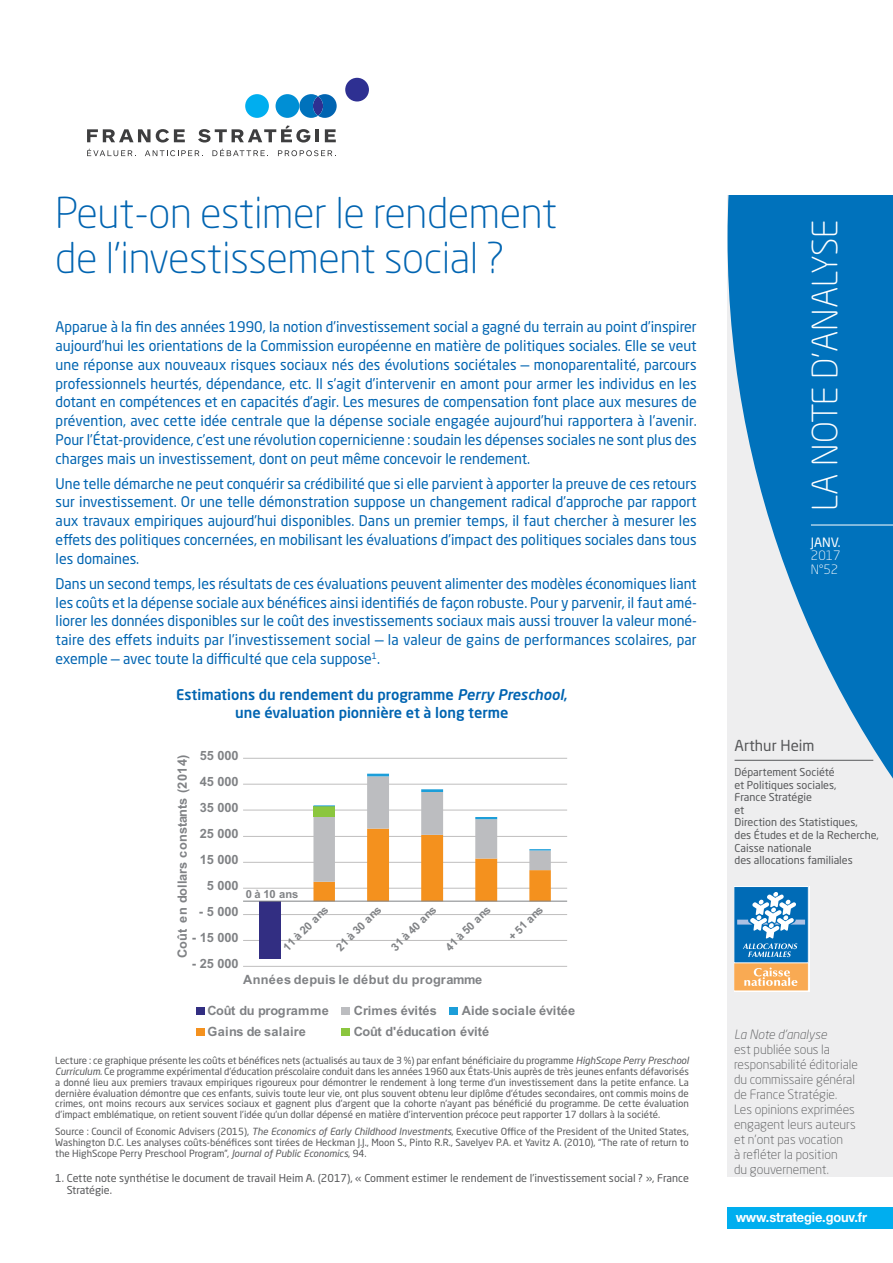
<style>
.page{position:relative;width:893px;height:1263px;background:#fff}
.page>*{position:absolute;margin:0;border:0;box-sizing:border-box;transform-origin:0 0}
.t1{font:300 42px/45px "Neo Sans Pro";letter-spacing:-.01em;color:#0164b1}
.t2{font:300 34.5px "Neo Sans Pro";letter-spacing:-.01em;color:#fff}
.t3{font:15px "Neo Sans Pro";color:#57585a}
.t4{font:14.55px/18.8px "Neo Sans Pro";color:#0164b1;text-align:justify}
.t5{font:500 14.55px/18px "Neo Sans Pro";color:#0164b1;text-align:center}
.t6{font:700 13.5px "Helvetica Neue LT Com";letter-spacing:-.01em;color:#fff;scale:.95 1}
.t7{font:300 12.75px/15px "Neo Sans Pro";color:#57585a}
.t8{font:700 12.75px/20.5px "Arial";color:#808285}
.t9{font:700 12.75px/20.5px "Arial";letter-spacing:.02em;color:#808285}
.t10{font:italic 300 12.75px "Neo Sans Pro";color:#57585a}
.t11{font:300 12.75px/13.5px "Neo Sans Pro";color:#fff}
.t12{font:12.75px "Neo Sans Pro";color:#fff}
.t13{font:700 11.1px "Arial";color:#808285}
.t14{font:10.8px/12.6px "Neo Sans Pro";color:#57585a}
.t15{font:9.75px/10.8px "Neo Sans Pro";color:#57585a;text-align:justify}
.s1{font-style:italic}
</style>
<div class="page">
<div style="left:727px;top:196px;width:166px;height:981px;background:#eeeeef"></div>
<svg style="left:727px;top:196px;width:166px;height:583px;fill:#0072bc"></svg>
<div style="left:727px;top:1208px;width:166px;height:21px;background:#00aeef"></div>
<hr style="left:811px;top:525px;width:82px;height:1px;background:#fff">
<hr style="left:734px;top:760px;width:139px;height:1px;background:#57585a">
<svg style="left:299px;top:94px;width:38px;height:24px"></svg>
<div style="left:276px;top:94px;width:23px;height:24px;background:#008fd5;border-radius:50%"></div>
<div style="left:245px;top:94px;width:24px;height:24px;background:#00aeef;border-radius:50%"></div>
<div style="left:345px;top:78px;width:24px;height:24px;background:#2e3092;border-radius:50%"></div>
<svg style="left:87px;top:129px;width:98px;height:14px"></svg>
<svg style="left:198px;top:125px;width:112px;height:18px"></svg>
<svg style="left:316px;top:129px;width:3px;height:13px"></svg>
<svg style="left:325px;top:129px;width:11px;height:13px"></svg>
<svg style="left:87px;top:149px;width:49px;height:7px"></svg>
<svg style="left:145px;top:150px;width:58px;height:6px"></svg>
<svg style="left:212px;top:149px;width:56px;height:7px"></svg>
<svg style="left:278px;top:150px;width:58px;height:6px"></svg>
<hr style="left:243px;top:966px;width:324px;height:1px;background:#bfbebe">
<hr style="left:243px;top:940px;width:324px;height:1px;background:#bfbebe">
<hr style="left:243px;top:914px;width:324px;height:1px;background:#bfbebe">
<hr style="left:243px;top:888px;width:324px;height:1px;background:#bfbebe">
<hr style="left:243px;top:862px;width:324px;height:1px;background:#bfbebe">
<hr style="left:243px;top:836px;width:324px;height:1px;background:#bfbebe">
<hr style="left:243px;top:810px;width:324px;height:1px;background:#bfbebe">
<hr style="left:243px;top:784px;width:324px;height:1px;background:#bfbebe">
<hr style="left:243px;top:758px;width:324px;height:1px;background:#bfbebe">
<div style="left:259px;top:901px;width:22px;height:57px;background:#322e82"></div>
<hr style="left:367px;top:774px;width:22px;height:2px;background:#1c9ed9">
<svg style="left:313px;top:776px;width:238px;height:125px"></svg>
<hr style="left:243px;top:901px;width:324px;height:1px;background:#808285">
<div style="left:196px;top:1007px;width:9px;height:8px;background:#322e82"></div>
<div style="left:196px;top:1028px;width:9px;height:7px;background:#f4911e"></div>
<div style="left:341px;top:1007px;width:9px;height:8px;background:#bcbdc0"></div>
<div style="left:341px;top:1028px;width:9px;height:7px;background:#8bc63e"></div>
<div style="left:449px;top:1007px;width:9px;height:8px;background:#1c9ed9"></div>
<svg style="left:734px;top:887px;width:76px;height:105px"></svg>
<div style="left:734px;top:926px;width:74px;height:65px;background:#f9aa53"></div>
<div style="left:734px;top:887px;width:74px;height:76px;background:#006bb6"></div>
<svg style="left:737px;top:892px;width:68px;height:65px"></svg>
<svg style="left:744px;top:967px;width:53px;height:19px"></svg>
<h1 class="t1" style="left:55px;top:194px;width:504px">Peut-on estimer le rendement de l’investissement social ?</h1>
<p class="t4" style="left:56px;top:319px;width:643px">Apparue à la fin des années 1990, la notion d’investissement social a gagné du terrain au point d’inspirer aujourd’hui les orientations de la Commission européenne en matière de politiques sociales. Elle se veut une réponse aux nouveaux risques sociaux nés des évolutions sociétales — monoparentalité, parcours professionnels heurtés, dépendance, etc. Il s’agit d’intervenir en amont pour armer les individus en les dotant en compétences et en capacités d’agir. Les mesures de compensation font place aux mesures de prévention, avec cette idée centrale que la dépense sociale engagée aujourd’hui rapportera à l’avenir.<br>Pour l’État-providence, c’est une révolution copernicienne : soudain les dépenses sociales ne sont plus des charges mais un investissement, dont on peut même concevoir le rendement.</p>
<p class="t4" style="left:56px;top:475px;width:643px">Une telle démarche ne peut conquérir sa crédibilité que si elle parvient à apporter la preuve de ces retours sur investissement. Or une telle démonstration suppose un changement radical d’approche par rapport aux travaux empiriques aujourd’hui disponibles. Dans un premier temps, il faut chercher à mesurer les effets des politiques concernées, en mobilisant les évaluations d’impact des politiques sociales dans tous les domaines.</p>
<p class="t4" style="left:56px;top:575px;width:643px">Dans un second temps, les résultats de ces évaluations peuvent alimenter des modèles économiques liant les coûts et la dépense sociale aux bénéfices ainsi identifiés de façon robuste. Pour y parvenir, il faut amé&shy;liorer les données disponibles sur le coût des investissements sociaux mais aussi trouver la valeur moné&shy;taire des effets induits par l’investissement social — la valeur de gains de performances scolaires, par exemple — avec toute la difficulté que cela suppose<sup>1</sup>.</p>
<p class="t5" style="left:176px;top:687px;width:393px">Estimations du rendement du programme <span class="s1">Perry Preschool</span>, une évaluation pionnière et à long terme</p>
<p class="t8" style="left:200px;top:745px;width:40px">55 000</p>
<p class="t8" style="left:172px;top:958px;width:205px;rotate:-90deg">Coût en dollars constants (2014)</p>
<p class="t8" style="left:200px;top:771px;width:40px">45 000</p>
<p class="t8" style="left:200px;top:797px;width:40px">35 000</p>
<p class="t8" style="left:200px;top:823px;width:40px">25 000</p>
<p class="t8" style="left:200px;top:849px;width:40px">15 000</p>
<p class="t8" style="left:207px;top:875px;width:33px">5 000</p>
<p class="t8" style="left:199px;top:901px;width:41px">- 5 000</p>
<p class="t8" style="left:192px;top:927px;width:48px">- 15 000</p>
<p class="t8" style="left:192px;top:953px;width:48px">- 25 000</p>
<p class="t13" style="left:246px;top:886px;width:54px">0 à 10 ans</p>
<p class="t13" style="left:279px;top:943px;width:60px;rotate:-45deg">11 à 20 ans</p>
<p class="t13" style="left:332px;top:943px;width:60px;rotate:-45deg">21 à 30 ans</p>
<p class="t13" style="left:387px;top:943px;width:60px;rotate:-45deg">31 à 40 ans</p>
<p class="t13" style="left:442px;top:943px;width:60px;rotate:-45deg">41 à 50 ans</p>
<p class="t13" style="left:505px;top:933px;width:45px;rotate:-45deg">+ 51 ans</p>
<p class="t8" style="left:243px;top:970px;width:241px">Années depuis le début du programme</p>
<p class="t9" style="left:207px;top:1001px;width:123px">Coût du programme<br>Gains de salaire</p>
<p class="t8" style="left:354px;top:1001px;width:137px">Crimes évités<br>Coût d'éducation évité</p>
<p class="t8" style="left:462px;top:1001px;width:115px">Aide sociale évitée</p>
<p class="t15" style="left:55px;top:1056px;width:635px">Lecture : ce graphique présente les coûts et bénéfices nets (actualisés au taux de 3 %) par enfant bénéficiaire du programme <span class="s1">HighScope Perry Preschool Curriculum</span>. Ce programme expérimental d’éducation préscolaire conduit dans les années 1960 aux États-Unis auprès de très jeunes enfants défavorisés a donné lieu aux premiers travaux empiriques rigoureux pour démontrer le rendement à long terme d’un investissement dans la petite enfance. La dernière évaluation démontre que ces enfants, suivis toute leur vie, ont plus souvent obtenu leur diplôme d’études secondaires, ont commis moins de crimes, ont moins recours aux services sociaux et gagnent plus d’argent que la cohorte n’ayant pas bénéficié du programme. De cette évaluation d’impact emblématique, on retient souvent l’idée qu’un dollar dépensé en matière d’intervention précoce peut rapporter 17 dollars à la société.</p>
<p class="t15" style="left:55px;top:1127px;width:635px">Source : Council of Economic Advisers (2015), <span class="s1">The Economics of Early Childhood Investments</span>, Executive Office of the President of the United States, Washington D.C. Les analyses coûts-bénéfices sont tirées de Heckman J.J., Moon S., Pinto R.R., Savelyev P.A. et Yavitz A. (2010), “The rate of return to the HighScope Perry Preschool Program”, <span class="s1">Journal of Public Economics</span>, 94.</p>
<p class="t14" style="left:67px;top:1173px;width:624px;line-height:12px;text-indent:-11px">1. Cette note synthétise le document de travail Heim A. (2017), « Comment estimer le rendement de l’investissement social ? », France<br>Stratégie.</p>
<h2 class="t2" style="left:812px;top:511px;width:293px;rotate:-90deg">LA NOTE D’ANALYSE</h2>
<p class="t12" style="left:811px;top:537px;width:31px">JAnv.</p>
<p class="t11" style="left:811px;top:550px;width:31px">2017<br>N°52</p>
<p class="t3" style="left:734px;top:740px;width:81px">Arthur Heim</p>
<p class="t14" style="left:734px;top:767px;width:146px">Département Société<br>et Politiques sociales,<br>France Stratégie<br>et<br>Direction des Statistiques,<br>des Études et de la Recherche,<br>Caisse nationale<br>des allocations familiales</p>
<p class="t10" style="left:734px;top:1030px;width:94px">La Note d’analyse</p>
<p class="t7" style="left:734px;top:1043px;width:125px">est publiée sous la responsabilité éditoriale du commissaire général de France Stratégie.<br>Les opinions exprimées engagent leurs auteurs et n’ont pas vocation<br>à refléter la position<br>du gouvernement.</p>
<p class="t6" style="left:736px;top:1209px;width:140px">www.strategie.gouv.fr</p>
</div>
